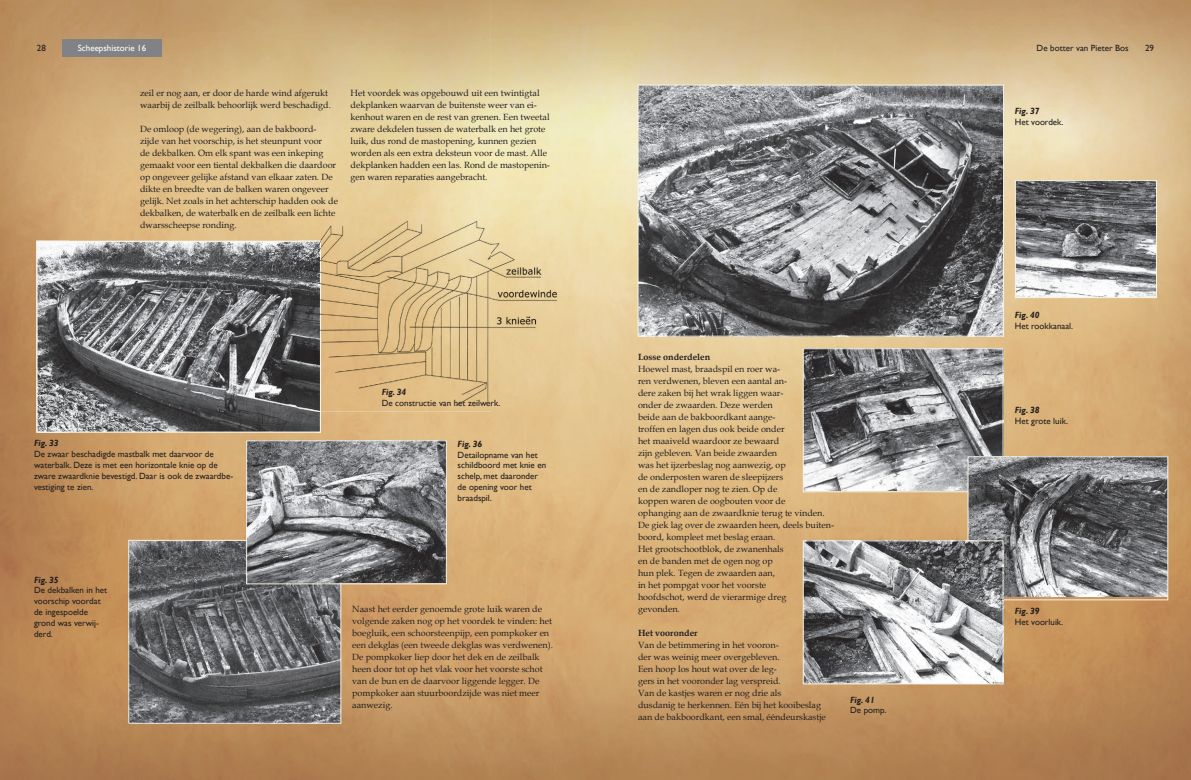
<style>
.page{position:relative;width:1191px;height:780px;background:#fff}
.page>*{position:absolute;margin:0;border:0;box-sizing:border-box;transform-origin:0 0}
.t1{font:9px/12px "Book Antiqua";color:#231f20}
.t2{font:9px/10.8px "Gill Sans";color:#231f20}
.t3{font:italic 700 9px "Gill Sans";color:#231f20}
.t4{font:700 9px "Book Antiqua";color:#231f20}
.t5{font:9px "Gill Sans";color:#fff}
</style>
<div class="page">
<img style="left:0;top:0;width:1086px;height:212px">
<img style="left:0;top:212px;width:70px;height:568px">
<img style="left:526px;top:212px;width:560px;height:568px">
<img style="left:316px;top:411px;width:210px;height:227px">
<img style="left:70px;top:433px;width:246px;height:205px">
<img style="left:70px;top:638px;width:456px;height:142px">
<div style="left:62px;top:40px;width:100px;height:17px;background:#808285"></div>
<img style="left:1086px;top:0;width:105px;height:780px">
<svg style="left:36px;top:241px;width:285px;height:192px;background:#777779"></svg>
<img style="left:297px;top:212px;width:260px;height:199px">
<img style="left:297px;top:241px;width:24px;height:170px">
<img style="left:130px;top:542px;width:209px;height:179px">
<div style="left:128px;top:540px;width:213px;height:183px;border:1px solid #f6f3e7"></div>
<img style="left:248px;top:442px;width:197px;height:140px">
<div style="left:246px;top:440px;width:201px;height:144px;border:1px solid #f6f3e7"></div>
<img style="left:639px;top:87px;width:363px;height:248px">
<div style="left:637px;top:85px;width:367px;height:252px;border:1px solid #f6f3e7"></div>
<img style="left:804px;top:350px;width:197px;height:140px">
<div style="left:802px;top:348px;width:201px;height:144px;border:1px solid #f6f3e7"></div>
<img style="left:969px;top:458px;width:197px;height:139px">
<div style="left:967px;top:456px;width:201px;height:144px;border:1px solid #f6f3e7"></div>
<img style="left:1017px;top:182px;width:138px;height:114px">
<div style="left:1015px;top:180px;width:142px;height:118px;border:1px solid #f6f3e7"></div>
<img style="left:804px;top:542px;width:197px;height:140px">
<div style="left:802px;top:540px;width:201px;height:144px;border:1px solid #f6f3e7"></div>
<p class="t2" style="left:37px;top:43px;width:10px">28</p>
<p class="t5" style="left:78px;top:43px;width:70px">Scheepshistorie 16</p>
<p class="t2" style="left:1036px;top:43px;width:93px">De botter van Pieter Bos</p>
<p class="t2" style="left:1145px;top:43px;width:10px">29</p>
<p class="t1" style="left:140px;top:87px;width:192px">zeil er nog aan, er door de harde wind afgerukt waarbij de zeilbalk behoorlijk werd beschadigd.</p>
<p class="t1" style="left:140px;top:123px;width:199px">De omloop (de wegering), aan de bakboord-<br>zijde van het voorschip, is het steunpunt voor<br>de dekbalken. Om elk spant was een inkeping gemaakt voor een tiental dekbalken die daardoor op ongeveer gelijke afstand van elkaar zaten. De dikte en breedte van de balken waren ongeveer gelijk. Net zoals in het achterschip hadden ook de dekbalken, de waterbalk en de zeilbalk een lichte dwarsscheepse ronding.</p>
<p class="t1" style="left:350px;top:87px;width:201px">Het voordek was opgebouwd uit een twintigtal dekplanken waarvan de buitenste weer van ei&shy;kenhout waren en de rest van grenen. Een tweetal zware dekdelen tussen de waterbalk en het grote luik, dus rond de mastopening, kunnen gezien worden als een extra deksteun voor de mast. Alle dekplanken hadden een las. Rond de mastopenin&shy;gen waren reparaties aangebracht.</p>
<p class="t3" style="left:1015px;top:106px;width:26px">Fig. 37</p>
<p class="t2" style="left:1015px;top:117px;width:50px">Het voordek.</p>
<p class="t3" style="left:34px;top:438px;width:26px">Fig. 33</p>
<p class="t2" style="left:34px;top:449px;width:201px">De zwaar beschadigde mastbalk met daarvoor de waterbalk. Deze is met een horizontale knie op de zware zwaardknie bevestigd. Daar is ook de zwaardbe&shy;vestiging te zien.</p>
<p class="t3" style="left:34px;top:574px;width:26px">Fig. 35</p>
<p class="t2" style="left:34px;top:585px;width:75px">De dekbalken in het voorschip voordat de ingespoelde grond was verwij&shy;derd.</p>
<p class="t3" style="left:382px;top:387px;width:26px">Fig. 34</p>
<p class="t2" style="left:382px;top:397px;width:120px">De constructie van het zeilwerk.</p>
<p class="t3" style="left:457px;top:438px;width:26px">Fig. 36</p>
<p class="t2" style="left:457px;top:449px;width:90px">Detailopname van het schildboord met knie en schelp, met daaronder de opening voor het braadspil.</p>
<p class="t1" style="left:352px;top:603px;width:202px">Naast het eerder genoemde grote luik waren de volgende zaken nog op het voordek te vinden: het boegluik, een schoorsteenpijp, een pompkoker en een dekglas (een tweede dekglas was verdwenen).<br>De pompkoker liep door het dek en de zeilbalk heen door tot op het vlak voor het voorste schot van de bun en de daarvoor liggende legger. De pompkoker aan stuurboordzijde was niet meer aanwezig.</p>
<p class="t4" style="left:638px;top:351px;width:74px">Losse onderdelen</p>
<p class="t1" style="left:638px;top:363px;width:198px">Hoewel mast, braadspil en roer wa-<br>ren verdwenen, bleven een aantal an-<br>dere zaken bij het wrak liggen waar-<br>onder de zwaarden. Deze werden<br>beide aan de bakboordkant aange-<br>troffen en lagen dus ook beide onder<br>het maaiveld waardoor ze bewaard<br>zijn gebleven. Van beide zwaarden<br>was het ijzerbeslag nog aanwezig, op<br>de onderposten waren de sleepijzers<br>en de zandloper nog te zien. Op de<br>koppen waren de oogbouten voor de<br>ophanging aan de zwaardknie terug te vinden.<br>De giek lag over de zwaarden heen, deels buiten&shy;boord, kompleet met beslag eraan.<br>Het grootschootblok, de zwanenhals<br>en de banden met de ogen nog op<br>hun plek. Tegen de zwaarden aan,<br>in het pompgat voor het voorste<br>hoofdschot, werd de vierarmige dreg<br>gevonden.</p>
<p class="t4" style="left:638px;top:627px;width:61px">Het vooronder</p>
<p class="t1" style="left:638px;top:639px;width:189px">Van de betimmering in het vooron-<br>der was weinig meer overgebleven.<br>Een hoop los hout wat over de leg-<br>gers in het vooronder lag verspreid.<br>Van de kastjes waren er nog drie als<br>dusdanig te herkennen. Eén bij het kooibeslag aan de bakboordkant, een smal, ééndeurskastje</p>
<p class="t3" style="left:850px;top:694px;width:26px">Fig. 41</p>
<p class="t2" style="left:850px;top:705px;width:38px">De pomp.</p>
<p class="t3" style="left:1015px;top:310px;width:26px">Fig. 40</p>
<p class="t2" style="left:1015px;top:321px;width:60px">Het rookkanaal.</p>
<p class="t3" style="left:1015px;top:405px;width:26px">Fig. 38</p>
<p class="t2" style="left:1015px;top:416px;width:55px">Het grote luik.</p>
<p class="t3" style="left:1015px;top:606px;width:26px">Fig. 39</p>
<p class="t2" style="left:1015px;top:617px;width:50px">Het voorluik.</p>
</div>
